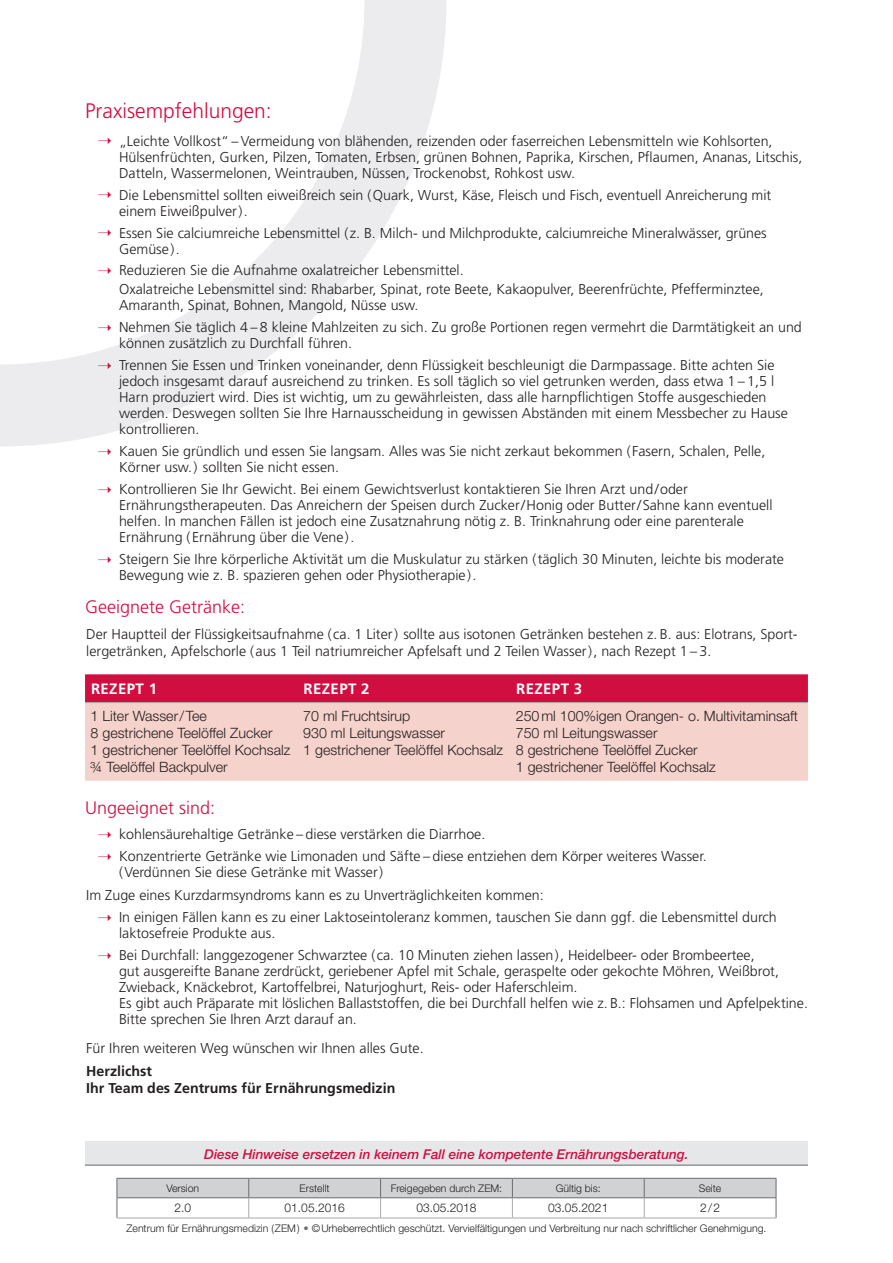
<style>
.page{position:relative;width:893px;height:1263px;background:#fff}
.page>*{position:absolute;margin:0;border:0;box-sizing:border-box;transform-origin:0 0}
.t1{font:300 21px "Frutiger LT Std";color:#d10e40}
.t2{font:300 18px "Frutiger LT Std";color:#d10e40}
.t3{font:700 15px "Frutiger LT Std";letter-spacing:.025em;color:#fff}
.t4{font:300 14.25px/15.9px "Frutiger LT Std";color:#231f20}
.t5{font:300 14.25px/17.1px "Helvetica Neue LT Std";color:#231f20}
.t6{font:700 14.25px/17.1px "Frutiger LT Std";color:#231f20}
.t7{font:italic 500 13.5px "Helvetica Neue LT Std";color:#d10e40}
.t8{font:300 12px "Helvetica Neue LT Std";color:#231f20}
.t9{font:300 10.5px "Helvetica Neue LT Std";color:#231f20}
.s1{color:#d10e40}
.s2{color:#6c6d70}
</style>
<div class="page">
<svg style="left:0;top:0;width:446px;height:446px"></svg>
<svg style="left:117px;top:1178px;width:660px;height:39px"></svg>
<hr style="left:117px;top:1217px;width:132px;height:1px;background:#a8a9ad">
<hr style="left:249px;top:1217px;width:132px;height:1px;background:#a8a9ad">
<hr style="left:381px;top:1217px;width:131px;height:1px;background:#a8a9ad">
<hr style="left:512px;top:1217px;width:132px;height:1px;background:#a8a9ad">
<hr style="left:644px;top:1217px;width:132px;height:1px;background:#a8a9ad">
<div style="left:85px;top:1141px;width:723px;height:25px;background:#e6e7e9"></div>
<hr style="left:85px;top:1165px;width:723px;height:1px;background:#6c6d70">
<div style="left:85px;top:674px;width:723px;height:28px;background:#d10e40"></div>
<div style="left:85px;top:703px;width:723px;height:78px;background:#f6d2cc"></div>
<hr style="left:85px;top:702px;width:213px;height:1px;background:#a8a9ad">
<hr style="left:298px;top:702px;width:212px;height:1px;background:#a8a9ad">
<hr style="left:510px;top:702px;width:298px;height:1px;background:#a8a9ad">
<h1 class="t1" style="left:85px;top:99px;width:188px">Praxisempfehlungen:</h1>
<p class="t4" style="left:119px;top:133px;width:685px;text-indent:-21px"><span class="s1">➝</span> „Leichte Vollkost“ – Vermeidung von blähenden, reizenden oder faserreichen Lebensmitteln wie Kohlsorten,<br>Hülsenfrüchten, Gurken, Pilzen, Tomaten, Erbsen, grünen Bohnen, Paprika, Kirschen, Pflaumen, Ananas, Litschis,<br>Datteln, Wassermelonen, Weintrauben, Nüssen, Trockenobst, Rohkost usw.</p>
<p class="t4" style="left:119px;top:187px;width:654px;text-indent:-21px"><span class="s1">➝</span> Die Lebensmittel sollten eiweißreich sein (Quark, Wurst, Käse, Fleisch und Fisch, eventuell Anreicherung mit einem Eiweißpulver).</p>
<p class="t4" style="left:119px;top:225px;width:649px;text-indent:-21px"><span class="s1">➝</span> Essen Sie calciumreiche Lebensmittel (z. B. Milch- und Milchprodukte, calciumreiche Mineralwässer, grünes<br>Gemüse).</p>
<p class="t4" style="left:119px;top:261px;width:646px;line-height:18.9px;text-indent:-21px"><span class="s1">➝</span> Reduzieren Sie die Aufnahme oxalatreicher Lebensmittel.<br>Oxalatreiche Lebensmittel sind: Rhabarber, Spinat, rote Beete, Kakaopulver, Beerenfrüchte, Pfefferminztee,</p>
<p class="t4" style="left:98px;top:295px;width:706px;line-height:21.9px;text-indent:21px">Amaranth, Spinat, Bohnen, Mangold, Nüsse usw.<br><span class="s1">➝</span> Nehmen Sie täglich 4 – 8 kleine Mahlzeiten zu sich. Zu große Portionen regen vermehrt die Darmtätigkeit an und</p>
<p class="t4" style="left:98px;top:333px;width:678px;line-height:21.9px;text-indent:21px">können zusätzlich zu Durchfall führen.<br><span class="s1">➝</span> Trennen Sie Essen und Trinken voneinander, denn Flüssigkeit beschleunigt die Darmpassage. Bitte achten Sie</p>
<p class="t4" style="left:119px;top:374px;width:670px">jedoch insgesamt darauf ausreichend zu trinken. Es soll täglich so viel getrunken werden, dass etwa 1 – 1,5 l Harn produziert wird. Dies ist wichtig, um zu gewährleisten, dass alle harnpflichtigen Stoffe ausgeschieden werden. Deswegen sollten Sie Ihre Harnausscheidung in gewissen Abständen mit einem Messbecher zu Hause kontrollieren.</p>
<p class="t4" style="left:119px;top:443px;width:648px;text-indent:-21px"><span class="s1">➝</span> Kauen Sie gründlich und essen Sie langsam. Alles was Sie nicht zerkaut bekommen (Fasern, Schalen, Pelle,<br>Körner usw.) sollten Sie nicht essen.</p>
<p class="t4" style="left:119px;top:481px;width:655px;text-indent:-21px"><span class="s1">➝</span> Kontrollieren Sie Ihr Gewicht. Bei einem Gewichtsverlust kontaktieren Sie Ihren Arzt und/oder Ernährungstherapeuten. Das Anreichern der Speisen durch Zucker/Honig oder Butter/Sahne kann eventuell helfen. In manchen Fällen ist jedoch eine Zusatznahrung nötig z. B. Trinknahrung oder eine parenterale Ernährung (Ernährung über die Vene).</p>
<p class="t4" style="left:119px;top:551px;width:666px;text-indent:-21px"><span class="s1">➝</span> Steigern Sie Ihre körperliche Aktivität um die Muskulatur zu stärken (täglich 30 Minuten, leichte bis moderate<br>Bewegung wie z. B. spazieren gehen oder Physiotherapie).</p>
<p class="t2" style="left:85px;top:597px;width:162px">Geeignete Getränke:</p>
<p class="t4" style="left:86px;top:626px;width:713px;line-height:17.1px">Der Hauptteil der Flüssigkeitsaufnahme (ca. 1 Liter) sollte aus isotonen Getränken bestehen z. B. aus: Elotrans, Sport&shy;lergetränken, Apfelschorle (aus 1 Teil natriumreicher Apfelsaft und 2 Teilen Wasser), nach Rezept 1 – 3.</p>
<p class="t3" style="left:91px;top:680px;width:68px">REZEPT 1</p>
<p class="t3" style="left:304px;top:680px;width:67px">REZEPT 2</p>
<p class="t3" style="left:516px;top:680px;width:67px">REZEPT 3</p>
<p class="t5" style="left:91px;top:707px;width:201px">1 Liter Wasser/Tee<br>8 gestrichene Teelöffel Zucker<br>1 gestrichener Teelöffel Kochsalz ¾ Teelöffel Backpulver</p>
<p class="t5" style="left:303px;top:707px;width:201px">70 ml Fruchtsirup<br>930 ml Leitungswasser<br>1 gestrichener Teelöffel Kochsalz</p>
<p class="t5" style="left:516px;top:707px;width:284px">250ml 100%igen Orangen- o. Multivitaminsaft 750 ml Leitungswasser<br>8 gestrichene Teelöffel Zucker<br>1 gestrichener Teelöffel Kochsalz</p>
<p class="t2" style="left:85px;top:798px;width:132px">Ungeeignet sind:</p>
<p class="t4" style="left:98px;top:823px;width:610px;line-height:21.9px"><span class="s1">➝</span> kohlensäurehaltige Getränke – diese verstärken die Diarrhoe.<br><span class="s1">➝</span> Konzentrierte Getränke wie Limonaden und Säfte – diese entziehen dem Körper weiteres Wasser.</p>
<p class="t4" style="left:119px;top:864px;width:266px">(Verdünnen Sie diese Getränke mit Wasser)</p>
<p class="t4" style="left:86px;top:887px;width:459px">Im Zuge eines Kurzdarmsyndroms kann es zu Unverträglichkeiten kommen:</p>
<p class="t4" style="left:98px;top:909px;width:680px"><span class="s1">➝</span> In einigen Fällen kann es zu einer Laktoseintoleranz kommen, tauschen Sie dann ggf. die Lebensmittel durch</p>
<p class="t4" style="left:98px;top:922px;width:658px;line-height:21.9px;text-indent:21px">laktosefreie Produkte aus.<br><span class="s1">➝</span> Bei Durchfall: langgezogener Schwarztee (ca. 10 Minuten ziehen lassen), Heidelbeer- oder Brombeertee,</p>
<p class="t4" style="left:119px;top:963px;width:690px">gut ausgereifte Banane zerdrückt, geriebener Apfel mit Schale, geraspelte oder gekochte Möhren, Weißbrot, Zwieback, Knäckebrot, Kartoffelbrei, Naturjoghurt, Reis- oder Haferschleim.<br>Es gibt auch Präparate mit löslichen Ballaststoffen, die bei Durchfall helfen wie z. B.: Flohsamen und Apfelpektine.<br>Bitte sprechen Sie Ihren Arzt darauf an.</p>
<p class="t4" style="left:86px;top:1040px;width:339px">Für Ihren weiteren Weg wünschen wir Ihnen alles Gute.</p>
<p class="t6" style="left:86px;top:1062px;width:311px">Herzlichst<br>Ihr Team des Zentrums für Ernährungsmedizin</p>
<p class="t7" style="left:204px;top:1146px;width:486px">Diese Hinweise ersetzen in keinem Fall eine kompetente Ernährungsberatung.</p>
<p class="t9" style="left:166px;top:1181px;width:34px">Version</p>
<p class="t9" style="left:300px;top:1181px;width:32px">Erstellt</p>
<p class="t9" style="left:391px;top:1181px;width:113px">Freigegeben durch ZEM:</p>
<p class="t9" style="left:556px;top:1181px;width:47px">Gültig bis:</p>
<p class="t9" style="left:699px;top:1181px;width:24px">Seite</p>
<p class="t8" style="left:174px;top:1200px;width:18px">2.0</p>
<p class="t8" style="left:285px;top:1200px;width:62px">01.05.2016</p>
<p class="t8" style="left:416px;top:1200px;width:62px">03.05.2018</p>
<p class="t8" style="left:548px;top:1200px;width:62px">03.05.2021</p>
<p class="t8" style="left:700px;top:1200px;width:21px">2/2</p>
<p class="t9" style="left:127px;top:1221px;width:641px">Zentrum für Ernährungsmedizin (ZEM) <span class="s2">•</span> ©Urheberrechtlich geschützt. Vervielfältigungen und Verbreitung nur nach schriftlicher Genehmigung.</p>
</div>
